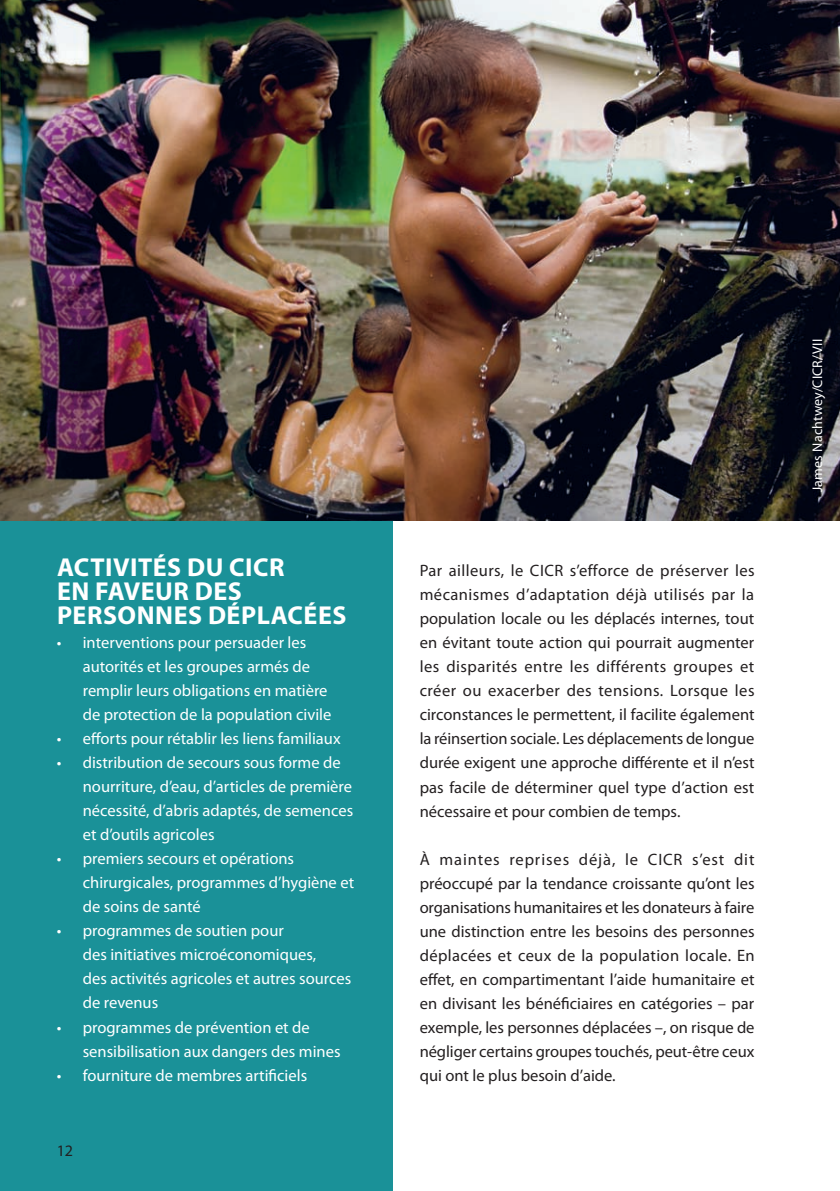
<style>
.page{position:relative;width:840px;height:1191px;background:#fff}
.page>*{position:absolute;margin:0;border:0;box-sizing:border-box;transform-origin:0 0}
.t1{font:700 26px/24px "Myriad Pro";letter-spacing:.02em;color:#fff}
.t2{font:16.4px/24px "Myriad Pro";color:#231f20;text-align:justify}
.t3{font:16.4px/24px "Myriad Pro";color:#fff}
.t4{font:16px "Myriad Pro";color:#231f20}
.t5{font:14px "Myriad Pro";letter-spacing:.01em;color:#fff}
</style>
<div class="page">
<div style="left:0;top:501px;width:392px;height:690px;background:#1a9198"></div>
<img style="left:0;top:0;width:839px;height:520px">
<h1 class="t1" style="left:57px;top:554px;width:291px">ACTIVITÉS DU CICR<br>EN FAVEUR DES<br>PERSONNES DÉPL ACÉES</h1>
<p class="t3" style="left:83px;top:630px;width:250px;text-indent:-26px">• interventions pour persuader les autorités et les groupes armés de remplir leurs obligations en matière de protection de la population civile</p>
<p class="t3" style="left:57px;top:726px;width:285px">• efforts pour rétablir les liens familiaux</p>
<p class="t3" style="left:83px;top:750px;width:272px;text-indent:-26px">• distribution de secours sous forme de nourriture, d’eau, d’articles de première nécessité, d’abris adaptés, de semences et d’outils agricoles</p>
<p class="t3" style="left:83px;top:846px;width:273px;text-indent:-26px">• premiers secours et opérations chirurgicales, programmes d’hygiène et de soins de santé</p>
<p class="t3" style="left:83px;top:918px;width:270px;text-indent:-26px">• programmes de soutien pour<br>des initiatives microéconomiques,<br>des activités agricoles et autres sources de revenus</p>
<p class="t3" style="left:83px;top:1014px;width:259px;text-indent:-26px">• programmes de prévention et de sensibilisation aux dangers des mines</p>
<p class="t3" style="left:57px;top:1062px;width:252px">• fourniture de membres artificiels</p>
<p class="t4" style="left:57px;top:1141px;width:18px">12</p>
<p class="t2" style="left:419px;top:558px;width:336px">Par ailleurs, le CICR s’efforce de préserver les mécanismes d’adaptation déjà utilisés par la population locale ou les déplacés internes, tout en évitant toute action qui pourrait augmenter les disparités entre les différents groupes et créer ou exacerber des tensions. Lorsque les circonstances le permettent, il facilite également la réinsertion sociale. Les déplacements de longue durée exigent une approche différente et il n’est pas facile de déterminer quel type d’action est nécessaire et pour combien de temps.</p>
<p class="t2" style="left:419px;top:846px;width:336px">À maintes reprises déjà, le CICR s’est dit préoccupé par la tendance croissante qu’ont les organisations humanitaires et les donateurs à faire une distinction entre les besoins des personnes déplacées et ceux de la population locale. En effet, en compartimentant l’aide humanitaire et en divisant les bénéficiaires en catégories – par exemple, les personnes déplacées –, on risque de négliger certains groupes touchés, peut-être ceux qui ont le plus besoin d’aide.</p>
<p class="t5" style="left:808px;top:492px;width:154px;rotate:-90deg">James Nachtwey/CICR/VII</p>
</div>
